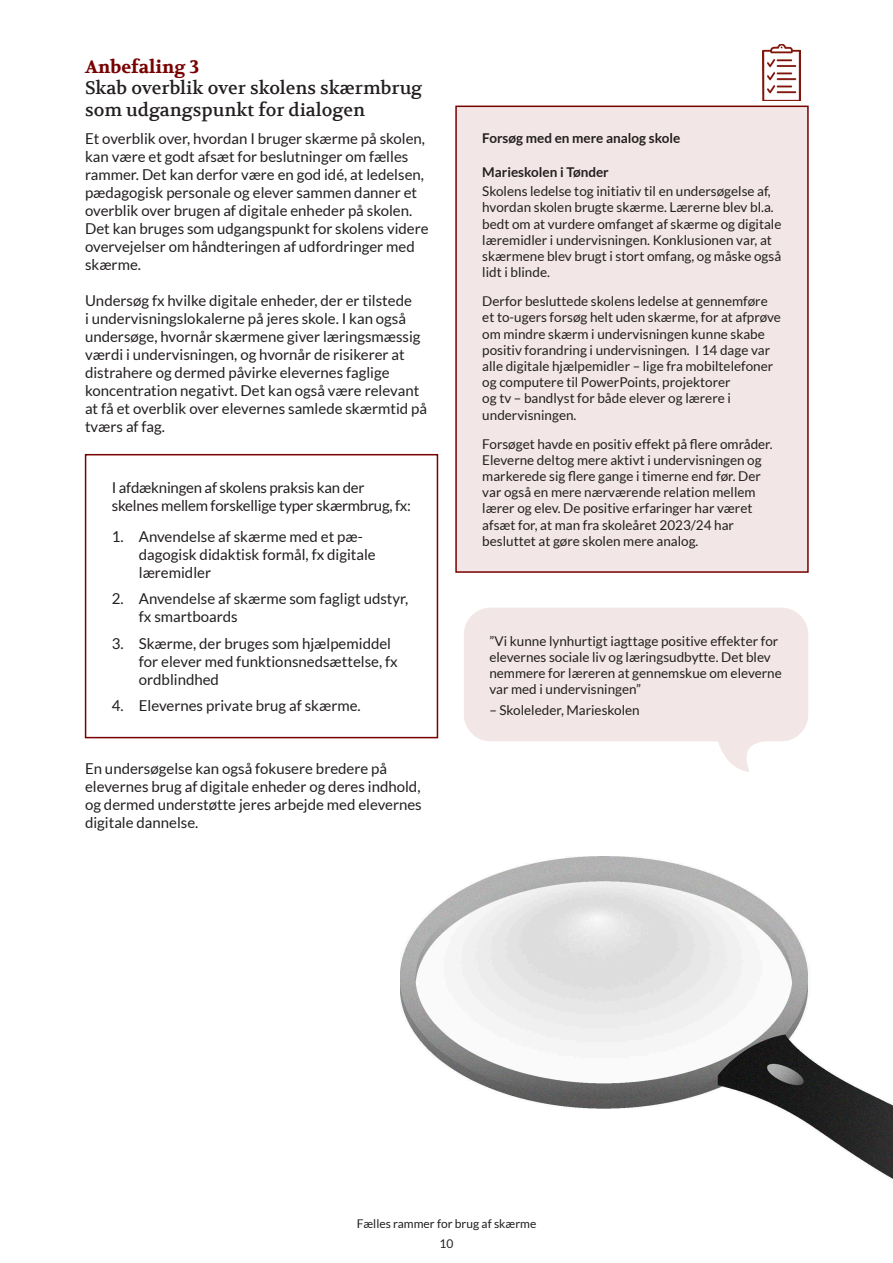
<style>
.page{position:relative;width:893px;height:1263px;background:#fff}
.page>*{position:absolute;margin:0;border:0;box-sizing:border-box;transform-origin:0 0}
.t1{font:18px/21.6px "Volkhov";color:#231f20}
.t2{font:700 18px "Volkhov";color:#780000}
.t3{font:15px/18px "Lato";color:#231f20}
.t4{font:13.5px/16.2px "Lato";color:#231f20}
.t5{font:700 13.5px "Lato";color:#231f20}
.t6{font:12px "Lato";color:#231f20}
</style>
<div class="page">
<div style="left:456px;top:106px;width:352px;height:466px;background:#f2e6e6"></div>
<div style="left:85px;top:454px;width:353px;height:284px;border:1px solid #780000"></div>
<img style="left:400px;top:857px;width:493px;height:322px">
<img style="left:762px;top:44px;width:39px;height:57px">
<div style="left:464px;top:608px;width:344px;height:133px;background:#f2e6e6;border-radius:27px"></div>
<svg style="left:717px;top:741px;width:48px;height:31px"></svg>
<p class="t2" style="left:85px;top:56px;width:116px">Anbefaling 3</p>
<p class="t1" style="left:85px;top:79px;width:339px">Skab overblik over skolens skærmbrug som udgangspunkt for dialogen</p>
<p class="t3" style="left:85px;top:129px;width:345px">Et overblik over, hvordan I bruger skærme på skolen, kan være et godt afsæt for beslutninger om fælles rammer. Det kan derfor være en god idé, at ledelsen, pædagogisk personale og elever sammen danner et overblik over brugen af digitale enheder på skolen.<br>Det kan bruges som udgangspunkt for skolens videre overvejelser om håndteringen af udfordringer med skærme.</p>
<p class="t3" style="left:85px;top:291px;width:343px">Undersøg fx hvilke digitale enheder, der er tilstede<br>i undervisningslokalerne på jeres skole. I kan også undersøge, hvornår skærmene giver læringsmæssig værdi i undervisningen, og hvornår de risikerer at distrahere og dermed påvirke elevernes faglige koncentration negativt. Det kan også være relevant at få et overblik over elevernes samlede skærmtid på tværs af fag.</p>
<p class="t3" style="left:112px;top:478px;width:301px">I afdækningen af skolens praksis kan der skelnes mellem forskellige typer skærmbrug, fx:</p>
<p class="t3" style="left:139px;top:527px;width:238px;text-indent:-27px">1. Anvendelse af skærme med et pæ&shy;dagogisk didaktisk formål, fx digitale læremidler</p>
<p class="t3" style="left:139px;top:590px;width:271px;text-indent:-27px">2. Anvendelse af skærme som fagligt udstyr, fx smartboards</p>
<p class="t3" style="left:139px;top:634px;width:260px;text-indent:-27px">3. Skærme, der bruges som hjælpemiddel for elever med funktionsnedsættelse, fx ordblindhed</p>
<p class="t3" style="left:112px;top:697px;width:250px">4. Elevernes private brug af skærme.</p>
<p class="t3" style="left:85px;top:759px;width:338px">En undersøgelse kan også fokusere bredere på elevernes brug af digitale enheder og deres indhold, og dermed understøtte jeres arbejde med elevernes digitale dannelse.</p>
<p class="t5" style="left:482px;top:133px;width:200px">Forsøg med en mere analog skole</p>
<p class="t5" style="left:482px;top:167px;width:128px">Marieskolen i Tønder</p>
<p class="t4" style="left:482px;top:183px;width:301px">Skolens ledelse tog initiativ til en undersøgelse af, hvordan skolen brugte skærme. Lærerne blev bl.a. bedt om at vurdere omfanget af skærme og digitale læremidler i undervisningen. Konklusionen var, at skærmene blev brugt i stort omfang, og måske også lidt i blinde.</p>
<p class="t4" style="left:482px;top:293px;width:300px">Derfor besluttede skolens ledelse at gennemføre et to-ugers forsøg helt uden skærme, for at afprøve om mindre skærm i undervisningen kunne skabe positiv forandring i undervisningen. I 14 dage var alle digitale hjælpemidler – lige fra mobiltelefoner og computere til PowerPoints, projektorer<br>og tv – bandlyst for både elever og lærere i undervisningen.</p>
<p class="t4" style="left:482px;top:435px;width:292px">Forsøget havde en positiv effekt på flere områder.<br>Eleverne deltog mere aktivt i undervisningen og markerede sig flere gange i timerne end før. Der var også en mere nærværende relation mellem lærer og elev. De positive erfaringer har været afsæt for, at man fra skoleåret 2023/24 har besluttet at gøre skolen mere analog.</p>
<p class="t4" style="left:489px;top:632px;width:294px">”Vi kunne lynhurtigt iagttage positive effekter for elevernes sociale liv og læringsudbytte. Det blev nemmere for læreren at gennemskue om eleverne var med i undervisningen”</p>
<p class="t4" style="left:489px;top:701px;width:152px">– Skoleleder, Marieskolen</p>
<p class="t6" style="left:357px;top:1217px;width:181px">Fælles rammer for brug af skærme</p>
<p class="t6" style="left:439px;top:1237px;width:15px">10</p>
</div>
